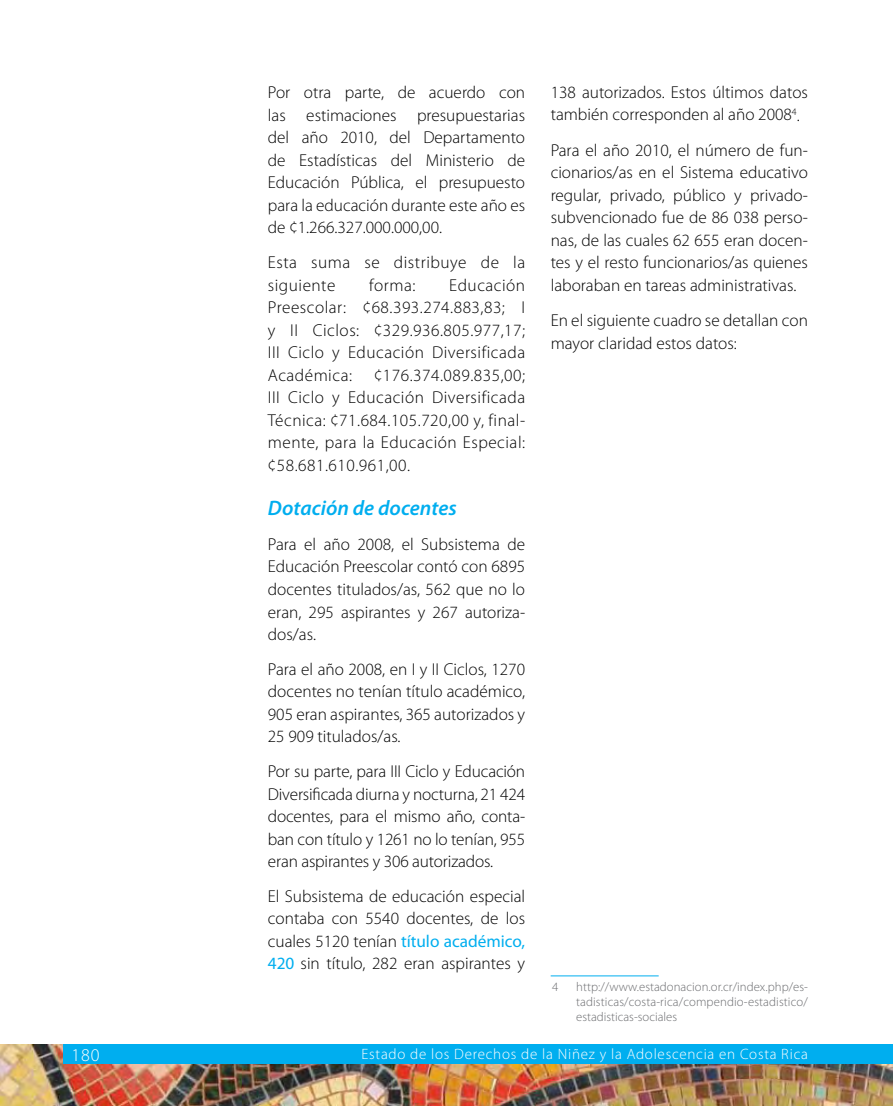
<style>
.page{position:relative;width:893px;height:1106px;background:#fff}
.page>*{position:absolute;margin:0;border:0;box-sizing:border-box;transform-origin:0 0}
.t1{font:italic 600 21px "Myriad Pro";color:#00aeef}
.t2{font:300 18px "Myriad Pro";color:#fff}
.t3{font:300 17.25px/22.5px "Myriad Pro";color:#000;text-align:justify}
.t4{font:300 17.25px/22.5px "Myriad Pro";letter-spacing:.03em;color:#000}
.t5{font:300 15px "Myriad Pro";letter-spacing:.05em;color:#fff}
.t6{font:300 12.75px/15px "Myriad Pro";letter-spacing:.01em;color:#6d6e71;text-align:justify}
.s1{font-weight:400;color:#00aeef}
</style>
<div class="page">
<img style="left:0;top:1044px;width:893px;height:62px">
<div style="left:64px;top:1044px;width:829px;height:19px;background:#00aeef"></div>
<hr style="left:551px;top:975px;width:108px;height:1px;background:#00aeef">
<p class="t3" style="left:268px;top:81px;width:259px">Por otra parte, de acuerdo con las estimaciones presupuestarias del año 2010, del Departamento de Estadísticas del Ministerio de Educación Pública, el presupuesto para la educación durante este año es de ¢1.266.327.000.000,00.</p>
<p class="t4" style="left:268px;top:251px;width:259px">Esta suma se distribuye de la siguiente</p>
<p class="t3" style="left:369px;top:274px;width:48px">forma:</p>
<p class="t3" style="left:268px;top:274px;width:259px;text-indent:181px">Educación Preescolar: ¢68.393.274.883,83; I y II Ciclos: ¢329.936.805.977,17; III Ciclo y Educación Diversificada Académica:</p>
<p class="t3" style="left:268px;top:364px;width:259px;text-indent:106px">¢176.374.089.835,00; III Ciclo y Educación Diversificada Técnica: ¢71.684.105.720,00 y, final&shy;mente, para la Educación Especial: ¢58.681.610.961,00.</p>
<p class="t1" style="left:268px;top:494px;width:190px">Dotación de docentes</p>
<p class="t3" style="left:268px;top:533px;width:259px">Para el año 2008, el Subsistema de Educación Preescolar contó con 6895 docentes titulados/as, 562 que no lo eran, 295 aspirantes y 267 autoriza&shy;dos/as.</p>
<p class="t3" style="left:268px;top:657px;width:259px">Para el año 2008, en I y II Ciclos, 1270 docentes no tenían título académico, 905 eran aspirantes, 365 autorizados y 25 909 titulados/as.</p>
<p class="t3" style="left:268px;top:760px;width:259px">Por su parte, para III Ciclo y Educación Diversificada diurna y nocturna, 21 424 docentes, para el mismo año, conta&shy;ban con título y 1261 no lo tenían, 955 eran aspirantes y 306 autorizados.</p>
<p class="t3" style="left:268px;top:884px;width:259px">El Subsistema de educación especial contaba con 5540 docentes, de los cuales 5120 tenían <span class="s1">título académico, 420</span> sin título, 282 eran aspirantes y</p>
<p class="t3" style="left:551px;top:81px;width:259px">138 autorizados. Estos últimos datos también corresponden al año 2008<sup>4</sup>.</p>
<p class="t3" style="left:551px;top:139px;width:259px">Para el año 2010, el número de fun&shy;cionarios/as en el Sistema educativo regular, privado, público y privado&shy;subvencionado fue de 86 038 perso&shy;nas, de las cuales 62 655 eran docen&shy;tes y el resto funcionarios/as quienes laboraban en tareas administrativas.</p>
<p class="t3" style="left:551px;top:309px;width:259px">En el siguiente cuadro se detallan con mayor claridad estos datos:</p>
<p class="t6" style="left:552px;top:979px;width:8px">4</p>
<p class="t6" style="left:576px;top:979px;width:233px">http://www.estadonacion.or.cr/index.php/es&shy;tadisticas/costa-rica/compendio-estadistico/ estadisticas-sociales</p>
<p class="t2" style="left:72px;top:1044px;width:30px">180</p>
<p class="t5" style="left:362px;top:1045px;width:448px">Estado de los Derechos de la Niñez y la Adolescencia en Costa Rica</p>
</div>
